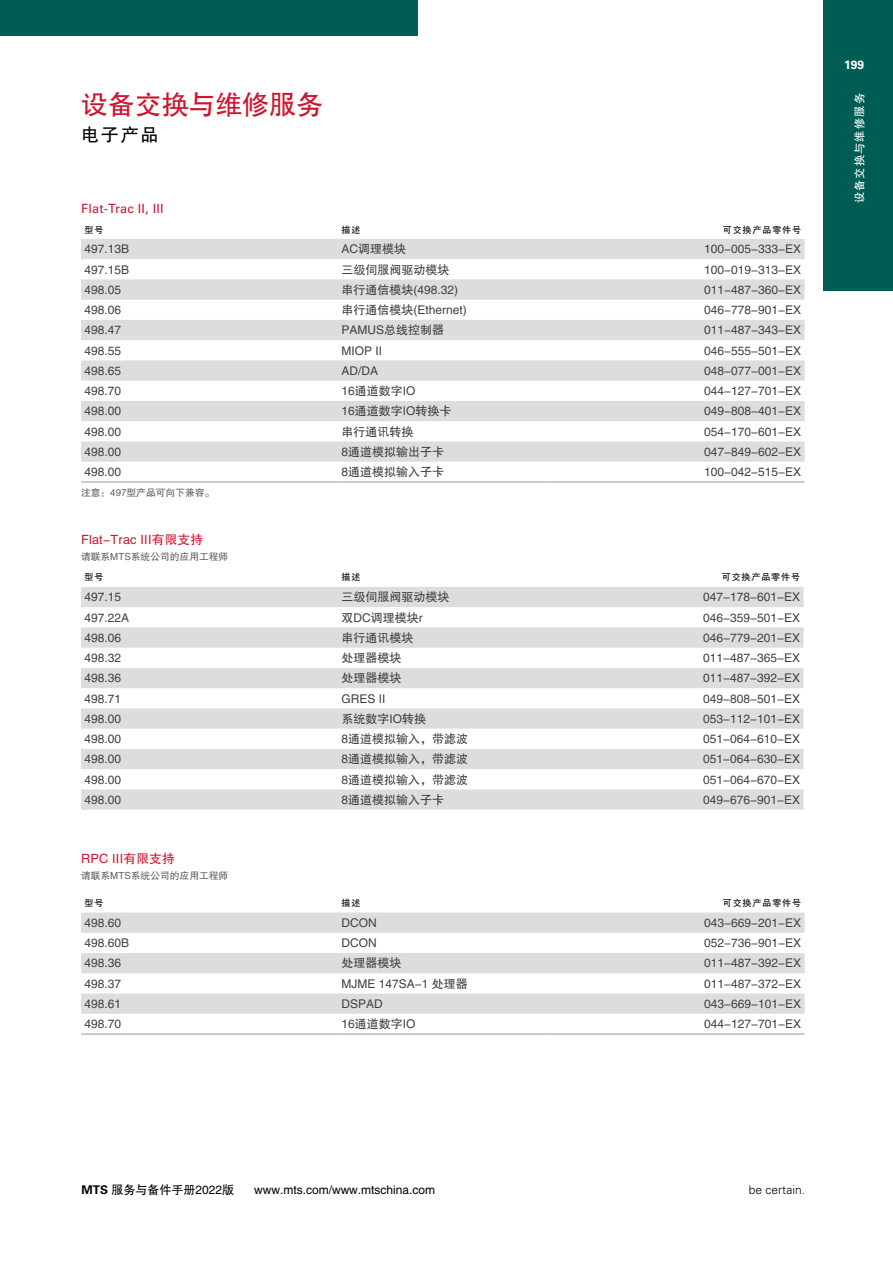
<style>
.page{position:relative;width:893px;height:1263px;background:#fff}
.page>*{position:absolute;margin:0;border:0;box-sizing:border-box;transform-origin:0 0}
.t1{font:27px "FZHTJW GB1 0";letter-spacing:-.005em;color:#ce152d}
.t2{font:18px "FZHTJW GB1 0";color:#000}
.t3{font:12.75px "FZHTJW GB1 0";letter-spacing:.015em;color:#ce152d}
.t4{font:12.75px "Univers";letter-spacing:.015em;color:#ce152d}
.t5{font:12px "FZHTJW GB1 0";color:#414042}
.t6{font:12px "FZHTJW GB1 0";color:#000}
.t7{font:300 12px "Univers LT Std";color:#000}
.t8{font:700 12px "Univers LT Std";color:#fff}
.t9{font:11.25px "FZHTJW GB1 0";letter-spacing:.1em;color:#fff}
.t10{font:9.75px "FZHTJW GB1 0";color:#5f6062}
.t11{font:9px "FZHTJW GB1 0";letter-spacing:.1em;color:#000}
.s1{font-size:10.5px}
.s2{font-family:"FZDHTJW GB1 0"}
</style>
<div class="page">
<div style="left:823px;top:0;width:70px;height:290px;background:#005d55"></div>
<div style="left:0;top:0;width:417px;height:35px;background:#005d55"></div>
<svg style="left:81px;top:239px;width:724px;height:223px;fill:#dcddde"></svg>
<hr style="left:81px;top:482px;width:257px;height:1px;background:#96989a">
<hr style="left:338px;top:482px;width:209px;height:1px;background:#96989a">
<hr style="left:547px;top:482px;width:258px;height:1px;background:#96989a">
<svg style="left:81px;top:587px;width:723px;height:223px;fill:#dcddde"></svg>
<svg style="left:81px;top:912px;width:724px;height:61px"></svg>
<div style="left:81px;top:993px;width:724px;height:21px;background:#dcddde"></div>
<hr style="left:81px;top:1034px;width:257px;height:1px;background:#96989a">
<hr style="left:338px;top:1034px;width:209px;height:1px;background:#96989a">
<hr style="left:547px;top:1034px;width:258px;height:1px;background:#96989a">
<h1 class="t1" style="left:81px;top:89px;width:243px">设备交换与维修服务</h1>
<h2 class="t2" style="left:81px;top:125px;width:79px">电子产品</h2>
<p class="t4" style="left:81px;top:201px;width:84px">Flat-Trac II, III</p>
<p class="t11" style="left:85px;top:224px;width:20px">型号</p>
<p class="t11" style="left:342px;top:224px;width:20px">描述</p>
<p class="t11" style="left:723px;top:224px;width:80px">可交换产品零件号</p>
<p class="t5" style="left:85px;top:243px;width:46px">497.13B</p>
<p class="t5" style="left:342px;top:243px;width:66px">AC调理模块</p>
<p class="t5" style="left:704px;top:243px;width:98px">100-005-333-EX</p>
<p class="t5" style="left:85px;top:263px;width:46px">497.15B</p>
<p class="t5" style="left:342px;top:263px;width:109px">三级伺服阀驱动模块</p>
<p class="t5" style="left:704px;top:263px;width:98px">100-019-313-EX</p>
<p class="t5" style="left:85px;top:283px;width:38px">498.05</p>
<p class="t5" style="left:342px;top:283px;width:118px">串行通信模块(498.32)</p>
<p class="t5" style="left:704px;top:283px;width:98px">011-487-360-EX</p>
<p class="t5" style="left:85px;top:303px;width:38px">498.06</p>
<p class="t5" style="left:342px;top:303px;width:127px">串行通信模块(Ethernet)</p>
<p class="t5" style="left:704px;top:303px;width:98px">046-778-901-EX</p>
<p class="t5" style="left:85px;top:324px;width:38px">498.47</p>
<p class="t5" style="left:342px;top:324px;width:104px">PAMUS总线控制器</p>
<p class="t5" style="left:704px;top:324px;width:98px">011-487-343-EX</p>
<p class="t5" style="left:85px;top:344px;width:38px">498.55</p>
<p class="t5" style="left:342px;top:344px;width:42px">MIOP II</p>
<p class="t5" style="left:704px;top:344px;width:98px">046-555-501-EX</p>
<p class="t5" style="left:85px;top:364px;width:38px">498.65</p>
<p class="t5" style="left:342px;top:364px;width:38px">AD/DA</p>
<p class="t5" style="left:704px;top:364px;width:98px">048-077-001-EX</p>
<p class="t5" style="left:85px;top:384px;width:38px">498.70</p>
<p class="t5" style="left:342px;top:384px;width:75px">16通道数字IO</p>
<p class="t5" style="left:704px;top:384px;width:98px">044-127-701-EX</p>
<p class="t5" style="left:85px;top:404px;width:38px">498.00</p>
<p class="t5" style="left:342px;top:404px;width:111px">16通道数字IO转换卡</p>
<p class="t5" style="left:704px;top:404px;width:98px">049-808-401-EX</p>
<p class="t5" style="left:85px;top:425px;width:38px">498.00</p>
<p class="t5" style="left:342px;top:425px;width:73px">串行通讯转换</p>
<p class="t5" style="left:704px;top:425px;width:98px">054-170-601-EX</p>
<p class="t5" style="left:85px;top:445px;width:38px">498.00</p>
<p class="t5" style="left:342px;top:445px;width:104px">8通道模拟输出子卡</p>
<p class="t5" style="left:704px;top:445px;width:98px">047-849-602-EX</p>
<p class="t5" style="left:85px;top:465px;width:38px">498.00</p>
<p class="t5" style="left:342px;top:465px;width:104px">8通道模拟输入子卡</p>
<p class="t5" style="left:704px;top:465px;width:98px">100-042-515-EX</p>
<p class="t10" style="left:81px;top:488px;width:135px">注意：497型产品可向下兼容<span class="s1">。</span></p>
<p class="t3" style="left:81px;top:533px;width:124px">Flat-Trac III有限支持</p>
<p class="t10" style="left:81px;top:551px;width:149px">请联系MTS系统公司的应用工程师</p>
<p class="t11" style="left:85px;top:572px;width:20px">型号</p>
<p class="t11" style="left:342px;top:572px;width:20px">描述</p>
<p class="t11" style="left:722px;top:572px;width:80px">可交换产品零件号</p>
<p class="t5" style="left:85px;top:590px;width:38px">497.15</p>
<p class="t5" style="left:342px;top:590px;width:109px">三级伺服阀驱动模块</p>
<p class="t5" style="left:703px;top:590px;width:98px">047-178-601-EX</p>
<p class="t5" style="left:85px;top:611px;width:46px">497.22A</p>
<p class="t5" style="left:342px;top:611px;width:83px">双DC调理模块r</p>
<p class="t5" style="left:703px;top:611px;width:98px">046-359-501-EX</p>
<p class="t5" style="left:85px;top:631px;width:38px">498.06</p>
<p class="t5" style="left:342px;top:631px;width:73px">串行通讯模块</p>
<p class="t5" style="left:703px;top:631px;width:98px">046-779-201-EX</p>
<p class="t5" style="left:85px;top:651px;width:38px">498.32</p>
<p class="t5" style="left:342px;top:651px;width:61px">处理器模块</p>
<p class="t5" style="left:703px;top:651px;width:98px">011-487-365-EX</p>
<p class="t5" style="left:85px;top:671px;width:38px">498.36</p>
<p class="t5" style="left:342px;top:671px;width:61px">处理器模块</p>
<p class="t5" style="left:703px;top:671px;width:98px">011-487-392-EX</p>
<p class="t5" style="left:85px;top:692px;width:38px">498.71</p>
<p class="t5" style="left:342px;top:692px;width:45px">GRES II</p>
<p class="t5" style="left:703px;top:692px;width:98px">049-808-501-EX</p>
<p class="t5" style="left:85px;top:712px;width:38px">498.00</p>
<p class="t5" style="left:342px;top:712px;width:86px">系统数字IO转换</p>
<p class="t5" style="left:703px;top:712px;width:98px">053-112-101-EX</p>
<p class="t5" style="left:85px;top:732px;width:38px">498.00</p>
<p class="t5" style="left:342px;top:732px;width:128px">8通道模拟输入，带滤波</p>
<p class="t5" style="left:703px;top:732px;width:98px">051-064-610-EX</p>
<p class="t5" style="left:85px;top:752px;width:38px">498.00</p>
<p class="t5" style="left:342px;top:752px;width:128px">8通道模拟输入，带滤波</p>
<p class="t5" style="left:703px;top:752px;width:98px">051-064-630-EX</p>
<p class="t5" style="left:85px;top:773px;width:38px">498.00</p>
<p class="t5" style="left:342px;top:773px;width:128px">8通道模拟输入，带滤波</p>
<p class="t5" style="left:703px;top:773px;width:98px">051-064-670-EX</p>
<p class="t5" style="left:85px;top:793px;width:38px">498.00</p>
<p class="t5" style="left:342px;top:793px;width:104px">8通道模拟输入子卡</p>
<p class="t5" style="left:703px;top:793px;width:98px">049-676-901-EX</p>
<p class="t3" style="left:81px;top:852px;width:95px">RPC III有限支持</p>
<p class="t10" style="left:81px;top:870px;width:149px">请联系MTS系统公司的应用工程师</p>
<p class="t11" style="left:85px;top:897px;width:20px">型号</p>
<p class="t11" style="left:342px;top:897px;width:20px">描述</p>
<p class="t11" style="left:723px;top:897px;width:80px">可交换产品零件号</p>
<p class="t5" style="left:85px;top:916px;width:38px">498.60</p>
<p class="t5" style="left:342px;top:916px;width:37px">DCON</p>
<p class="t5" style="left:704px;top:916px;width:98px">043-669-201-EX</p>
<p class="t5" style="left:85px;top:936px;width:46px">498.60B</p>
<p class="t5" style="left:342px;top:936px;width:37px">DCON</p>
<p class="t5" style="left:704px;top:936px;width:98px">052-736-901-EX</p>
<p class="t5" style="left:85px;top:957px;width:38px">498.36</p>
<p class="t5" style="left:342px;top:957px;width:61px">处理器模块</p>
<p class="t5" style="left:704px;top:957px;width:98px">011-487-392-EX</p>
<p class="t5" style="left:85px;top:977px;width:38px">498.37</p>
<p class="t5" style="left:342px;top:977px;width:128px">MJME 147SA-1 处理器</p>
<p class="t5" style="left:704px;top:977px;width:98px">011-487-372-EX</p>
<p class="t5" style="left:85px;top:997px;width:38px">498.61</p>
<p class="t5" style="left:342px;top:997px;width:43px">DSPAD</p>
<p class="t5" style="left:704px;top:997px;width:98px">043-669-101-EX</p>
<p class="t5" style="left:85px;top:1017px;width:38px">498.70</p>
<p class="t5" style="left:342px;top:1017px;width:75px">16通道数字IO</p>
<p class="t5" style="left:704px;top:1017px;width:98px">044-127-701-EX</p>
<p class="t8" style="left:844px;top:58px;width:21px">199</p>
<p class="t9" style="left:853px;top:203px;width:112px;rotate:-90deg">设备交换与维修服务</p>
<p class="t6" style="left:82px;top:1183px;width:154px"><span class="s2">MTS</span> 服务与备件手册2022版</p>
<p class="t6" style="left:254px;top:1183px;width:182px">www.mts.com/www.mtschina.com</p>
<p class="t7" style="left:749px;top:1183px;width:58px">be certain.</p>
</div>
